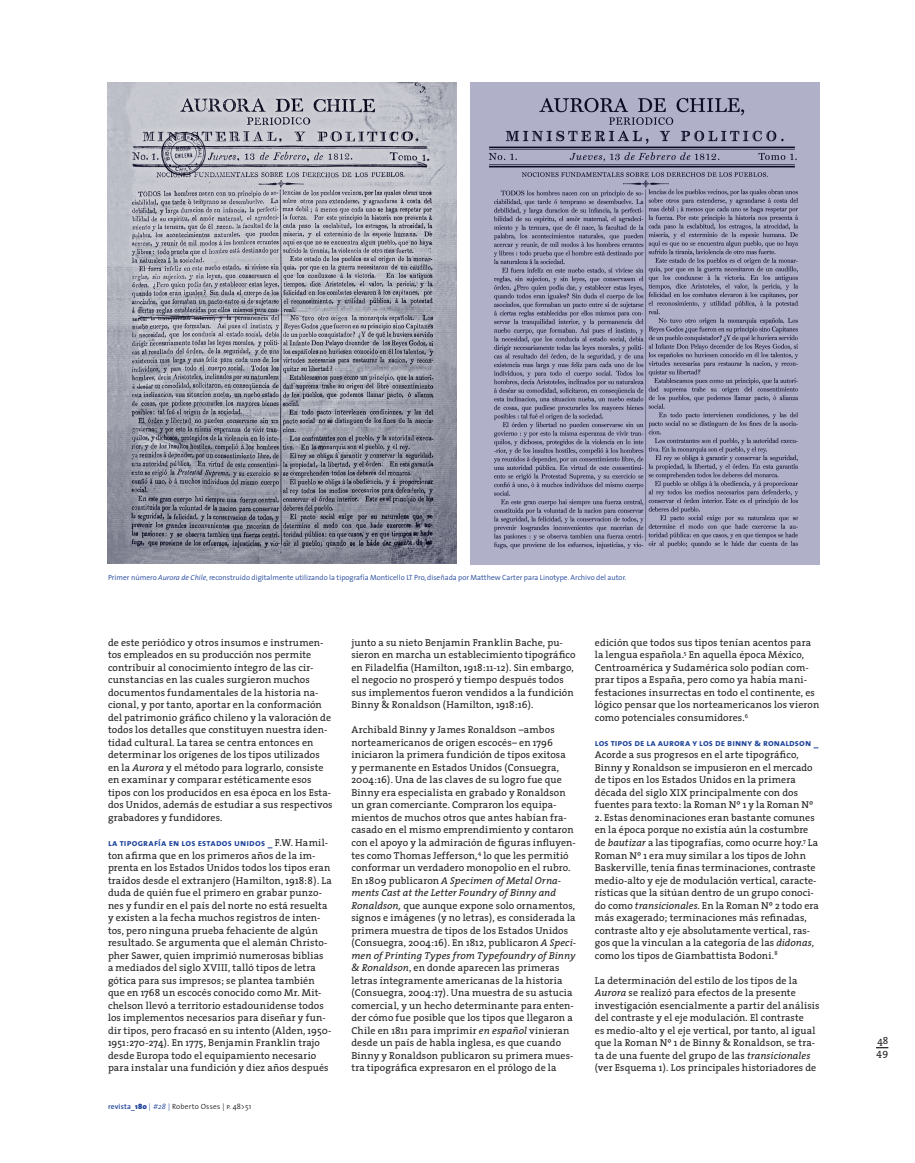
<style>
.page{position:relative;width:915px;height:1163px;background:#fff}
.page>*{position:absolute;margin:0;border:0;box-sizing:border-box;transform-origin:0 0}
.t1{font:10px/12.5px "The Serif";letter-spacing:.01em;color:#231f20}
.t2{font:9.38px "The Sans Bold Caps";letter-spacing:.01em;color:#1e449b}
.t3{font:300 7.5px "The Sans";color:#1e449b}
.t4{font:300 7.5px "The Sans";letter-spacing:.025em;color:#231f20}
.s1{font-style:italic}
.s2{font-family:"The Serif";font-size:10px;color:#231f20}
.s3{font-weight:600;color:#1e449b}
.s4{font-family:"The Mix";font-weight:900;color:#1e449b}
.s5{font-family:"The Sans Semi Light Caps";font-weight:400;color:#1e449b}
.s6{font-style:italic;color:#1e449b}
.s7{font-family:"The Sans Semi Light Caps";font-weight:400}
</style>
<div class="page">
<svg style="left:876px;top:1047px;width:12px;height:1px"></svg>
<img style="left:108px;top:83px;width:348px;height:480px">
<img style="left:470px;top:82px;width:349px;height:482px">
<p class="t3" style="left:108px;top:571px;width:519px">Primer número <span class="s1">Aurora de Chile</span>, reconstruido digitalmente utilizando la tipografía Monticello LT Pro, diseñada por Matthew Carter para Linotype. Archivo del autor.</p>
<p class="t1" style="left:108px;top:635px;width:226px">de este periódico y otros insumos e instrumen&shy;tos empleados en su producción nos permite contribuir al conocimiento íntegro de las cir&shy;cunstancias en las cuales surgieron muchos documentos fundamentales de la historia na&shy;cional, y por tanto, aportar en la conformación del patrimonio gráfico chileno y la valoración de todos los detalles que constituyen nuestra iden&shy;tidad cultural. La tarea se centra entonces en determinar los orígenes de los tipos utilizados en la <span class="s1">Aurora</span> y el método para lograrlo, consiste en examinar y comparar estéticamente esos tipos con los producidos en esa época en los Esta&shy;dos Unidos, además de estudiar a sus respectivos grabadores y fundidores.</p>
<p class="t2" style="left:108px;top:834px;width:221px">la tipografía en los estados unidos _ <span class="s2">F.W. Hamil-</span></p>
<p class="t1" style="left:108px;top:848px;width:225px">ton afirma que en los primeros años de la im&shy;prenta en los Estados Unidos todos los tipos eran traídos desde el extranjero (Hamilton, 1918:8). La duda de quién fue el primero en grabar punzo&shy;nes y fundir en el país del norte no está resuelta y existen a la fecha muchos registros de inten&shy;tos, pero ninguna prueba fehaciente de algún resultado. Se argumenta que el alemán Christo&shy;pher Sawer, quien imprimió numerosas biblias<br>a mediados del siglo XVIII, talló tipos de letra gótica para sus impresos; se plantea también que en 1768 un escocés conocido como Mr. Mit&shy;chelson llevó a territorio estadounidense todos los implementos necesarios para diseñar y fun&shy;dir tipos, pero fracasó en su intento (Alden, 1950- 1951:270-274). En 1775, Benjamin Franklin trajo desde Europa todo el equipamiento necesario para instalar una fundición y diez años después</p>
<p class="t4" style="left:108px;top:1099px;width:145px"><span class="s3">revista_</span><span class="s4">180</span> <span class="s5">|</span> <span class="s6">#28</span> <span class="s5">|</span> Roberto Osses <span class="s7">| p.</span> 48&gt;51</p>
<p class="t1" style="left:351px;top:635px;width:225px">junto a su nieto Benjamin Franklin Bache, pu&shy;sieron en marcha un establecimiento tipográfico en Filadelfia (Hamilton, 1918:11-12). Sin embargo, el negocio no prosperó y tiempo después todos sus implementos fueron vendidos a la fundición Binny &amp; Ronaldson (Hamilton, 1918:16).</p>
<p class="t1" style="left:351px;top:723px;width:226px">Archibald Binny y James Ronaldson –ambos norteamericanos de origen escocés– en 1796 iniciaron la primera fundición de tipos exitosa<br>y permanente en Estados Unidos (Consuegra, 2004:16). Una de las claves de su logro fue que Binny era especialista en grabado y Ronaldson un gran comerciante. Compraron los equipa&shy;mientos de muchos otros que antes habían fra&shy;casado en el mismo emprendimiento y contaron con el apoyo y la admiración de figuras influyen&shy;tes como Thomas Jefferson,<sup>4</sup> lo que les permitió conformar un verdadero monopolio en el rubro.<br>En 1809 publicaron <span class="s1">A Specimen of Metal Orna&shy;ments Cast at the Letter Foundry of Binny and Ronaldson,</span> que aunque expone solo ornamentos, signos e imágenes (y no letras), es considerada la primera muestra de tipos de los Estados Unidos (Consuegra, 2004:16). En 1812, publicaron <span class="s1">A Speci&shy;men of Printing Types from Typefoundry of Binny &amp; Ronaldson</span>, en donde aparecen las primeras letras íntegramente americanas de la historia (Consuegra, 2004:17). Una muestra de su astucia comercial, y un hecho determinante para enten&shy;der cómo fue posible que los tipos que llegaron a Chile en 1811 para imprimir <span class="s1">en español</span> vinieran desde un país de habla inglesa, es que cuando Binny y Ronaldson publicaron su primera mues&shy;tra tipográfica expresaron en el prólogo de la</p>
<p class="t1" style="left:594px;top:635px;width:226px">edición que todos sus tipos tenían acentos para la lengua española.<sup>5</sup> En aquella época México, Centroamérica y Sudamérica solo podían com&shy;prar tipos a España, pero como ya había mani&shy;festaciones insurrectas en todo el continente, es lógico pensar que los norteamericanos los vieron como potenciales consumidores.<sup>6</sup></p>
<p class="t2" style="left:594px;top:734px;width:225px">los tipos de la aurora y los de binny &amp; ronaldson _</p>
<p class="t1" style="left:594px;top:748px;width:220px">Acorde a sus progresos en el arte tipográfico, Binny y Ronaldson se impusieron en el mercado de tipos en los Estados Unidos en la primera década del siglo XIX principalmente con dos fuentes para texto: la Roman Nº 1 y la Roman Nº</p>
<p class="t1" style="left:594px;top:810px;width:225px">2. Estas denominaciones eran bastante comunes en la época porque no existía aún la costumbre de <span class="s1">bautizar</span> a las tipografías, como ocurre hoy.<sup>7</sup> La Roman Nº 1 era muy similar a los tipos de John Baskerville, tenía finas terminaciones, contraste medio-alto y eje de modulación vertical, caracte&shy;rísticas que la sitúan dentro de un grupo conoci&shy;do como <span class="s1">transicionales</span>. En la Roman Nº 2 todo era más exagerado; terminaciones más refinadas, contraste alto y eje absolutamente vertical, ras&shy;gos que la vinculan a la categoría de las <span class="s1">didonas</span>, como los tipos de Giambattista Bodoni.<sup>8</sup></p>
<p class="t1" style="left:594px;top:973px;width:226px">La determinación del estilo de los tipos de la <span class="s1">Aurora</span> se realizó para efectos de la presente investigación esencialmente a partir del análisis del contraste y el eje modulación. El contraste<br>es medio-alto y el eje vertical, por tanto, al igual que la Roman Nº 1 de Binny &amp; Ronaldson, se tra&shy;ta de una fuente del grupo de las <span class="s1">transicionales </span>(ver Esquema 1). Los principales historiadores de</p>
<p class="t1" style="left:876px;top:1033px;width:14px">48<br>49</p>
</div>
